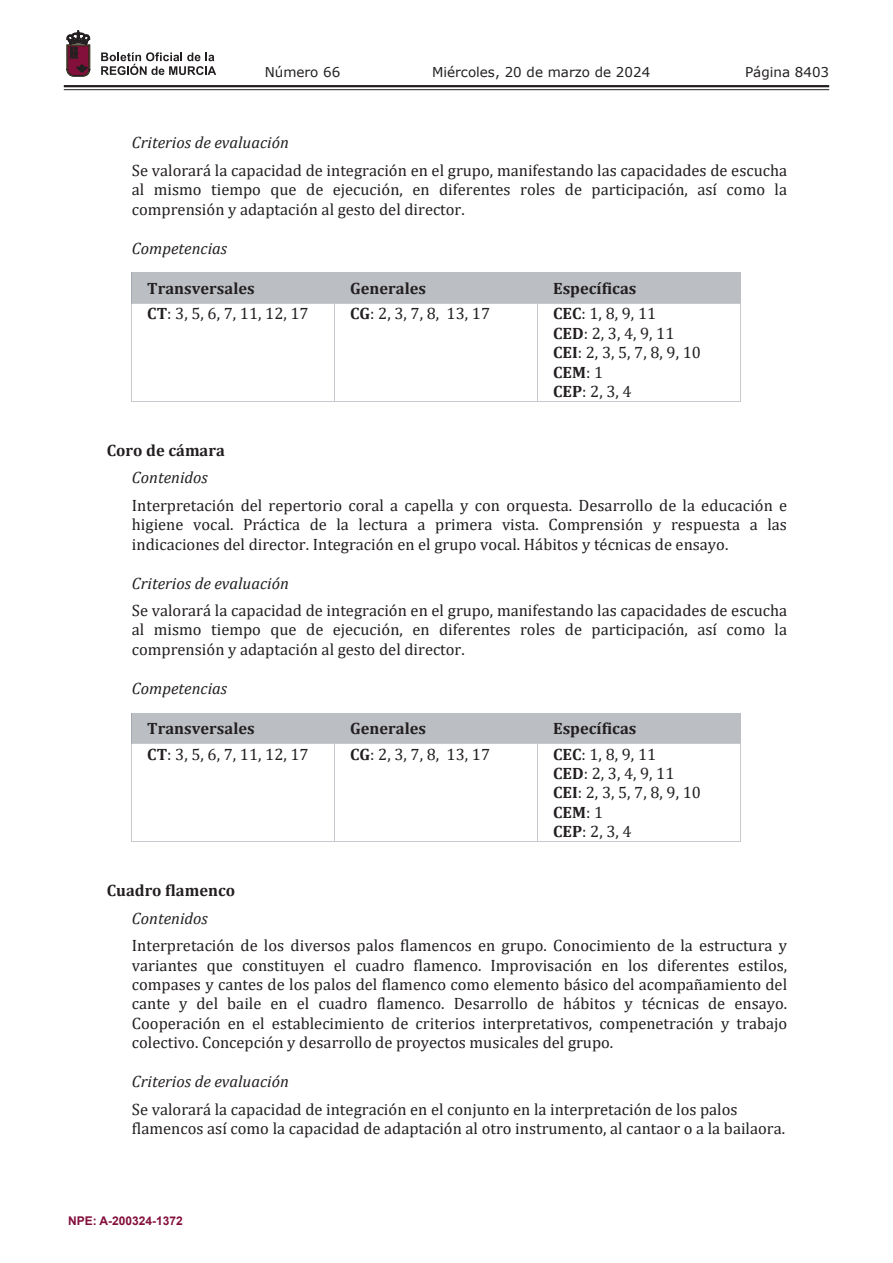
<style>
.page{position:relative;width:893px;height:1263px;background:#fff}
.page>*{position:absolute;margin:0;border:0;box-sizing:border-box;transform-origin:0 0}
.t1{font:16.5px/19.4px "Cambria";color:#231f20;text-align:justify}
.t2{font:italic 16.5px "Cambria";color:#231f20}
.t3{font:700 16.5px "Cambria";color:#231f20}
.t4{font:13.5px "Verdana";color:#231f20}
.t5{font:700 12px "Arial";color:#830f3b}
.s1{font-weight:700}
</style>
<div class="page">
<hr style="left:64px;top:85px;width:765px;height:2px;background:#231f20">
<hr style="left:64px;top:89px;width:765px;height:1px;background:#231f20">
<svg style="left:101px;top:52px;width:115px;height:23px"></svg>
<svg style="left:67px;top:31px;width:23px;height:45px"></svg>
<div style="left:132px;top:273px;width:609px;height:30px;background:#bbbec3"></div>
<hr style="left:131px;top:273px;width:1px;height:30px;background:#a5a9b0">
<hr style="left:132px;top:303px;width:609px;height:1px;background:#c6c9cd">
<hr style="left:131px;top:304px;width:1px;height:97px;background:#c6c9cd">
<hr style="left:131px;top:401px;width:203px;height:1px;background:#c6c9cd">
<hr style="left:334px;top:304px;width:1px;height:97px;background:#c6c9cd">
<hr style="left:335px;top:401px;width:202px;height:1px;background:#c6c9cd">
<hr style="left:537px;top:304px;width:1px;height:97px;background:#c6c9cd">
<hr style="left:538px;top:401px;width:202px;height:1px;background:#c6c9cd">
<hr style="left:740px;top:304px;width:1px;height:97px;background:#c6c9cd">
<div style="left:132px;top:713px;width:609px;height:30px;background:#bbbec3"></div>
<hr style="left:131px;top:713px;width:1px;height:30px;background:#a5a9b0">
<hr style="left:132px;top:743px;width:609px;height:1px;background:#c6c9cd">
<hr style="left:131px;top:744px;width:1px;height:97px;background:#c6c9cd">
<hr style="left:131px;top:841px;width:203px;height:1px;background:#c6c9cd">
<hr style="left:334px;top:744px;width:1px;height:97px;background:#c6c9cd">
<hr style="left:335px;top:841px;width:202px;height:1px;background:#c6c9cd">
<hr style="left:537px;top:744px;width:1px;height:97px;background:#c6c9cd">
<hr style="left:538px;top:841px;width:202px;height:1px;background:#c6c9cd">
<hr style="left:740px;top:744px;width:1px;height:97px;background:#c6c9cd">
<p class="t4" style="left:265px;top:62px;width:77px">Número 66</p>
<p class="t4" style="left:432px;top:62px;width:220px">Miércoles, 20 de marzo de 2024</p>
<p class="t4" style="left:745px;top:62px;width:86px">Página 8403</p>
<p class="t2" style="left:132px;top:131px;width:158px">Criterios de evaluación</p>
<p class="t1" style="left:132px;top:161px;width:657px">Se valorará la capacidad de integración en el grupo, manifestando las capacidades de escucha al mismo tiempo que de ejecución, en diferentes roles de participación, así como la comprensión y adaptación al gesto del director.</p>
<p class="t2" style="left:132px;top:236px;width:97px">Competencias</p>
<p class="t3" style="left:147px;top:276px;width:109px">Transversales</p>
<p class="t3" style="left:350px;top:276px;width:77px">Generales</p>
<p class="t3" style="left:553px;top:276px;width:85px">Específicas</p>
<p class="t1" style="left:147px;top:304px;width:163px"><span class="s1">CT</span>: 3, 5, 6, 7, 11, 12, 17</p>
<p class="t1" style="left:350px;top:304px;width:141px"><span class="s1">CG</span>: 2, 3, 7, 8, 13, 17</p>
<p class="t1" style="left:553px;top:304px;width:149px;text-align:left"><span class="s1">CEC</span>: 1, 8, 9, 11<br><span class="s1">CED</span>: 2, 3, 4, 9, 11<br><span class="s1">CEI</span>: 2, 3, 5, 7, 8, 9, 10<br><span class="s1">CEM</span>: 1<br><span class="s1">CEP</span>: 2, 3, 4</p>
<p class="t3" style="left:107px;top:438px;width:120px">Coro de cámara</p>
<p class="t2" style="left:132px;top:466px;width:77px">Contenidos</p>
<p class="t1" style="left:132px;top:496px;width:657px">Interpretación del repertorio coral a capella y con orquesta. Desarrollo de la educación e higiene vocal. Práctica de la lectura a primera vista. Comprensión y respuesta a las indicaciones del director. Integración en el grupo vocal. Hábitos y técnicas de ensayo.</p>
<p class="t2" style="left:132px;top:571px;width:158px">Criterios de evaluación</p>
<p class="t1" style="left:132px;top:601px;width:657px">Se valorará la capacidad de integración en el grupo, manifestando las capacidades de escucha al mismo tiempo que de ejecución, en diferentes roles de participación, así como la comprensión y adaptación al gesto del director.</p>
<p class="t2" style="left:132px;top:677px;width:97px">Competencias</p>
<p class="t3" style="left:147px;top:717px;width:109px">Transversales</p>
<p class="t3" style="left:350px;top:717px;width:77px">Generales</p>
<p class="t3" style="left:553px;top:717px;width:85px">Específicas</p>
<p class="t1" style="left:147px;top:744px;width:163px"><span class="s1">CT</span>: 3, 5, 6, 7, 11, 12, 17</p>
<p class="t1" style="left:350px;top:744px;width:141px"><span class="s1">CG</span>: 2, 3, 7, 8, 13, 17</p>
<p class="t1" style="left:553px;top:744px;width:149px;text-align:left"><span class="s1">CEC</span>: 1, 8, 9, 11<br><span class="s1">CED</span>: 2, 3, 4, 9, 11<br><span class="s1">CEI</span>: 2, 3, 5, 7, 8, 9, 10<br><span class="s1">CEM</span>: 1<br><span class="s1">CEP</span>: 2, 3, 4</p>
<p class="t3" style="left:107px;top:878px;width:130px">Cuadro flamenco</p>
<p class="t2" style="left:132px;top:906px;width:77px">Contenidos</p>
<p class="t1" style="left:132px;top:936px;width:657px">Interpretación de los diversos palos flamencos en grupo. Conocimiento de la estructura y variantes que constituyen el cuadro flamenco. Improvisación en los diferentes estilos, compases y cantes de los palos del flamenco como elemento básico del acompañamiento del cante y del baile en el cuadro flamenco. Desarrollo de hábitos y técnicas de ensayo.<br>Cooperación en el establecimiento de criterios interpretativos, compenetración y trabajo colectivo. Concepción y desarrollo de proyectos musicales del grupo.</p>
<p class="t2" style="left:132px;top:1069px;width:158px">Criterios de evaluación</p>
<p class="t1" style="left:132px;top:1099px;width:655px">Se valorará la capacidad de integración en el conjunto en la interpretación de los palos flamencos así como la capacidad de adaptación al otro instrumento, al cantaor o a la bailaora.</p>
<p class="t5" style="left:68px;top:1212px;width:116px">NPE: A-200324-1372</p>
</div>
